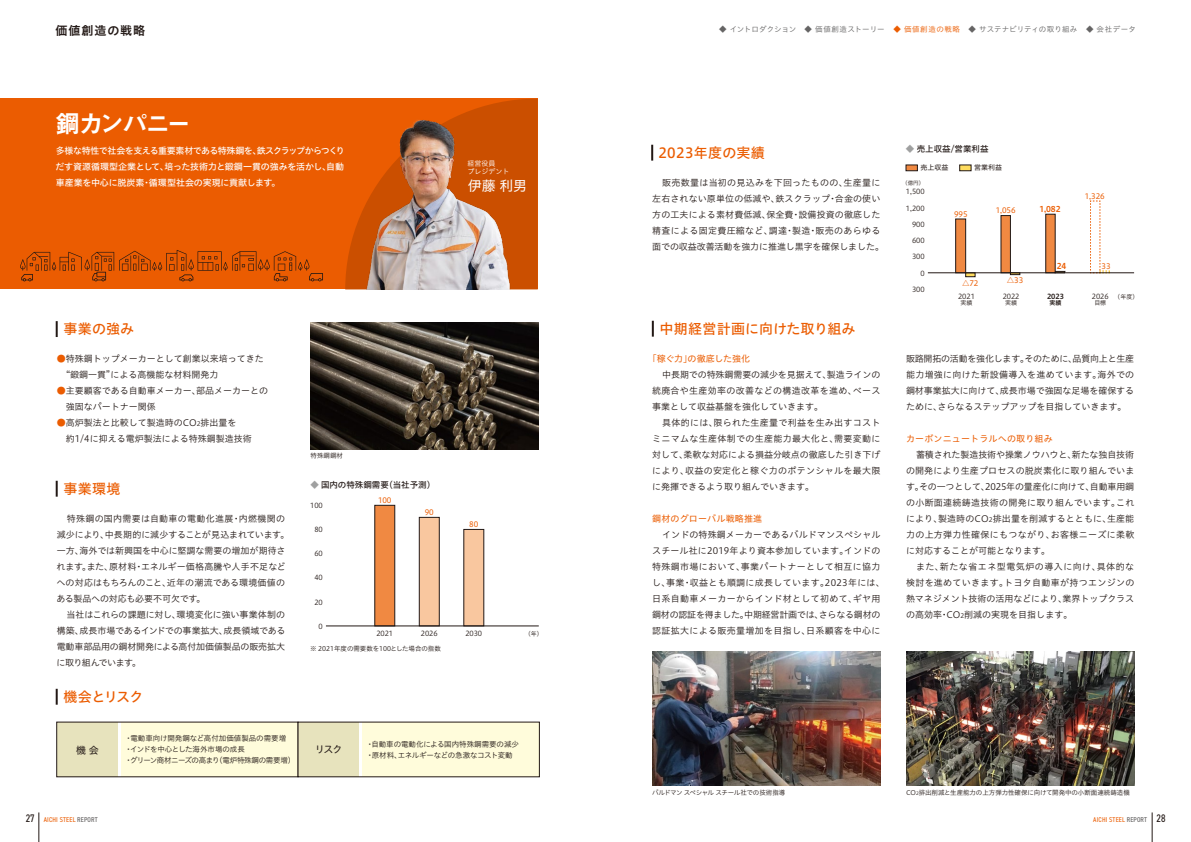
<style>
.page{position:relative;width:1191px;height:842px;background:#fff}
.page>*{position:absolute;margin:0;border:0;box-sizing:border-box;transform-origin:0 0}
.t1{font:24.8px "Midashi Go Pro MB31";letter-spacing:-.085em;color:#fff}
.t2{font:14px "Hiragino UD Sans Std N W5";letter-spacing:.01em;color:#eb5c01}
.t3{font:14px "Hiragino UD Sans Std N W4";color:#fff}
.t4{font:12px "Hiragino UD Sans Std N W6";letter-spacing:.08em;color:#221815}
.t5{font:10px "Hiragino UD Sans Std N W4";color:#221815}
.t6{font:9px/16px "Hiragino UD Sans Std N W3";color:#221815;text-align:justify}
.t7{font:9px/16px "Hiragino UD Sans Std N W3";letter-spacing:.035em;color:#221815}
.t8{font:9px/16px "Hiragino UD Sans Std N W5";letter-spacing:-.015em;color:#fff;text-align:justify}
.t9{font:9px "Hiragino UD Sans Std N W4";letter-spacing:.02em;color:#eb5c01}
.t10{font:9px "Hiragino UD Sans Std N W4";letter-spacing:-.02em;color:#eb5c01}
.t11{font:8.5px "Hiragino UD Sans Std N W5";color:#221815}
.t12{font:8px "Hiragino UD Sans Std N W6";color:#eb5c01}
.t13{font:7.5px/11px "Hiragino UD Sans Std N W3";letter-spacing:-.02em;color:#221815}
.t14{font:7.5px "Hiragino UD Sans Std N W3";letter-spacing:.015em;color:#656464}
.t15{font:7.5px "Hiragino UD Sans Std N W4";letter-spacing:-.01em;color:#eb5c01}
.t16{font:7px "Hiragino UD Sans Std N W3";letter-spacing:-.005em;color:#221815}
.t17{font:condensed 7px "DIN2014";letter-spacing:.025em;color:#eb5c01}
.t18{font:7px/8px "Hiragino UD Sans Std N W3";color:#fff}
.t19{font:7px "Hiragino UD Sans Std N W4";color:#221815}
.t20{font:7px "Hiragino UD Sans Std N W6";color:#221815}
.t21{font:6.5px "Hiragino UD Sans Std N W3";letter-spacing:-.015em;color:#221815}
.t22{font:6.5px "Hiragino UD Sans Std N W3";letter-spacing:-.04em;color:#221815}
.t23{font:6px "Hiragino UD Sans Std N W3";letter-spacing:-.01em;color:#221815}
.t24{font:6px "Hiragino UD Sans Std N W6";color:#221815}
.t25{font:5.5px "Hiragino UD Sans Std N W3";color:#221815}
.s1{color:#eb5c01}
.s2{font-size:6.3px}
.s3{color:#9fa0a0}
.s4{font-size:4.6px}
.s5{font-size:11px;color:#221815}
.s6{color:#595757}
</style>
<div class="page">
<svg style="left:1090px;top:200px;width:20px;height:72px"></svg>
<div style="left:0;top:99px;width:538px;height:190px;background:#eb5c01"></div>
<svg style="left:345px;top:99px;width:193px;height:190px"></svg>
<div style="left:57px;top:722px;width:62px;height:55px;background:#e7e3bd"></div>
<div style="left:119px;top:722px;width:179px;height:55px;background:#fffcdb"></div>
<hr style="left:118px;top:722px;width:3px;height:55px;background:#fff">
<div style="left:298px;top:722px;width:63px;height:55px;background:#e7e3bd"></div>
<div style="left:361px;top:722px;width:178px;height:55px;background:#fffcdb"></div>
<hr style="left:359px;top:722px;width:3px;height:55px;background:#fff">
<svg style="left:56px;top:321px;width:2px;height:16px"></svg>
<svg style="left:651px;top:145px;width:2px;height:16px"></svg>
<svg style="left:56px;top:481px;width:2px;height:16px"></svg>
<svg style="left:56px;top:689px;width:2px;height:16px"></svg>
<img style="left:355px;top:108px;width:164px;height:181px">
<div style="left:374px;top:505px;width:21px;height:121px;background:#f08942;border:1px solid #221815"></div>
<div style="left:419px;top:517px;width:20px;height:109px;background:#f9c79f;border:1px solid #221815"></div>
<div style="left:463px;top:529px;width:21px;height:97px;background:#f9c79f"></div>
<hr style="left:326px;top:625px;width:213px;height:1px;background:#221815">
<svg style="left:652px;top:321px;width:2px;height:16px"></svg>
<img style="left:310px;top:322px;width:229px;height:127px">
<img style="left:652px;top:651px;width:228px;height:134px">
<svg style="left:905px;top:165px;width:12px;height:6px"></svg>
<svg style="left:959px;top:165px;width:12px;height:6px"></svg>
<div style="left:955px;top:219px;width:11px;height:54px;background:#f08942;border:1px solid #221815"></div>
<svg style="left:965px;top:273px;width:10px;height:4px"></svg>
<div style="left:1000px;top:215px;width:10px;height:58px;background:#f08942"></div>
<svg style="left:1010px;top:273px;width:10px;height:2px"></svg>
<div style="left:1045px;top:214px;width:10px;height:59px;background:#f08942;border:1px solid #221815"></div>
<hr style="left:928px;top:272px;width:206px;height:1px;background:#221815">
<img style="left:906px;top:651px;width:228px;height:134px">
<svg style="left:20px;top:250px;width:303px;height:31px"></svg>
<hr style="left:39px;top:812px;width:1px;height:30px;background:#221815">
<hr style="left:1152px;top:812px;width:1px;height:30px;background:#221815">
<h3 class="t4" style="left:55px;top:21px;width:91px">価値創造の戦略</h3>
<p class="t14" style="left:719px;top:23px;width:418px">◆ イントロダクション ◆ 価値創造ストーリー <span class="s1">◆ 価値創造の戦略</span>　◆ サステナビリティの取り組み ◆ 会社データ</p>
<h1 class="t1" style="left:55px;top:104px;width:137px">鋼カンパニー</h1>
<p class="t8" style="left:56px;top:142px;width:291px">多様な特性で社会を支える重要素材である特殊鋼を、鉄スクラップからつくりだす資源循環型企業として、培った技術力と鍛鋼一貫の強みを活かし、自動車産業を中心に脱炭素・循環型社会の実現に貢献します。</p>
<h2 class="t2" style="left:64px;top:318px;width:72px">事業の強み</h2>
<p class="t6" style="left:66px;top:350px;width:200px;text-indent:-9px"><span class="s1">●</span>特殊鋼トップメーカーとして創業以来培ってきた“鍛鋼一貫”による高機能な材料開発力</p>
<p class="t6" style="left:66px;top:382px;width:204px;text-indent:-9px"><span class="s1">●</span>主要顧客である自動車メーカー、部品メーカーとの強固なパートナー関係</p>
<p class="t6" style="left:66px;top:414px;width:188px;text-indent:-9px"><span class="s1">●</span>高炉製法と比較して製造時のCO<span class="s2">2</span>排出量を約1/4に抑える電炉製法による特殊鋼製造技術</p>
<p class="t21" style="left:310px;top:451px;width:34px">特殊鋼鋼材</p>
<p class="t18" style="left:467px;top:159px;width:43px">経営役員<br>プレジデント</p>
<h2 class="t3" style="left:467px;top:175px;width:61px">伊藤 利男</h2>
<h2 class="t2" style="left:64px;top:478px;width:59px">事業環境</h2>
<p class="t6" style="left:56px;top:510px;width:234px;text-align:left;text-indent:10px">特殊鋼の国内需要は自動車の電動化進展・内燃機関の減少により、中長期的に減少することが見込まれています。一方、海外では新興国を中心に堅調な需要の増加が期待されます。また、原材料・エネルギー価格高騰や人手不足などへの対応はもちろんのこと、近年の潮流である環境価値のある製品への対応も必要不可欠です。</p>
<p class="t6" style="left:57px;top:606px;width:230px;text-indent:10px">当社はこれらの課題に対し、環境変化に強い事業体制の構築、成長市場であるインドでの事業拡大、成長領域である電動車部品用の鋼材開発による高付加価値製品の販売拡大に取り組んでいます。</p>
<h2 class="t2" style="left:64px;top:686px;width:81px">機会とリスク</h2>
<p class="t11" style="left:310px;top:479px;width:126px"><span class="s3">◆</span> 国内の特殊鋼需要（当社予測）</p>
<p class="t16" style="left:310px;top:500px;width:14px">100</p>
<p class="t16" style="left:314px;top:524px;width:10px">80</p>
<p class="t16" style="left:314px;top:548px;width:10px">60</p>
<p class="t16" style="left:314px;top:572px;width:10px">40</p>
<p class="t16" style="left:314px;top:597px;width:10px">20</p>
<p class="t16" style="left:319px;top:621px;width:6px">0</p>
<p class="t15" style="left:378px;top:494px;width:15px">100</p>
<p class="t15" style="left:425px;top:506px;width:11px">90</p>
<p class="t15" style="left:469px;top:519px;width:11px">80</p>
<p class="t16" style="left:376px;top:628px;width:18px">2021</p>
<p class="t16" style="left:421px;top:628px;width:18px">2026</p>
<p class="t16" style="left:465px;top:628px;width:18px">2030</p>
<p class="t23" style="left:524px;top:629px;width:19px">（年）</p>
<p class="t21" style="left:310px;top:643px;width:132px">※ 2021年度の需要数を100とした場合の指数</p>
<p class="t13" style="left:125px;top:732px;width:172px">・電動車向け開発鋼など高付加価値製品の需要増・インドを中心とした海外市場の成長<br>・グリーン商材ニーズの高まり（電炉特殊鋼の需要増）</p>
<p class="t13" style="left:366px;top:738px;width:154px">・自動車の電動化による国内特殊鋼需要の減少</p>
<p class="t5" style="left:76px;top:742px;width:24px">機 会</p>
<p class="t5" style="left:315px;top:742px;width:29px">リスク</p>
<p class="t13" style="left:366px;top:749px;width:148px">・原材料、エネルギーなどの急激なコスト変動</p>
<h2 class="t2" style="left:658px;top:142px;width:108px">2023年度の実績</h2>
<p class="t6" style="left:652px;top:174px;width:233px;text-align:left;text-indent:10px">販売数量は当初の見込みを下回ったものの、生産量に左右されない原単位の低減や、鉄スクラップ・合金の使い方の工夫による素材費低減、保全費・設備投資の徹底した精査による固定費圧縮など、調達・製造・販売のあらゆる面での収益改善活動を強力に推進し黒字を確保しました。</p>
<h2 class="t2" style="left:659px;top:318px;width:197px">中期経営計画に向けた取り組み</h2>
<p class="t10" style="left:647px;top:352px;width:104px">「稼ぐ力」の徹底した強化</p>
<p class="t6" style="left:652px;top:366px;width:230px;text-indent:10px">中長期での特殊鋼需要の減少を見据えて、製造ラインの統廃合や生産効率の改善などの構造改革を進め、ベース事業として収益基盤を強化していきます。</p>
<p class="t6" style="left:652px;top:414px;width:230px;text-indent:10px">具体的には、限られた生産量で利益を生み出すコストミニマムな生産体制での生産能力最大化と、需要変動に対して、柔軟な対応による損益分岐点の徹底した引き下げにより、収益の安定化と稼ぐ力のポテンシャルを最大限に発揮できるよう取り組んでいきます。</p>
<p class="t9" style="left:652px;top:512px;width:111px">鋼材のグローバル戦略推進</p>
<p class="t7" style="left:652px;top:526px;width:234px;text-indent:10px">インドの特殊鋼メーカーであるバルドマンスペシャルスチール社に2019年より資本参加しています。インドの特殊鋼市場において、事業パートナーとして相互に協力し、事業・収益とも順調に成長しています。2023年には、日系自動車メーカーからインド材として初めて、ギヤ用鋼材の認証を得ました。中期経営計画では、さらなる鋼材の認証拡大による販売量増加を目指し、日系顧客を中心に</p>
<p class="t11" style="left:906px;top:143px;width:84px"><span class="s3">◆</span> 売上収益/営業利益</p>
<p class="t19" style="left:920px;top:162px;width:29px">売上収益</p>
<p class="t19" style="left:974px;top:162px;width:29px">営業利益</p>
<p class="t25" style="left:902px;top:178px;width:23px">（億円）</p>
<p class="t16" style="left:906px;top:186px;width:20px">1,500</p>
<p class="t16" style="left:906px;top:203px;width:20px">1,200</p>
<p class="t16" style="left:912px;top:219px;width:14px">900</p>
<p class="t16" style="left:912px;top:235px;width:14px">600</p>
<p class="t16" style="left:912px;top:251px;width:14px">300</p>
<p class="t16" style="left:920px;top:268px;width:6px">0</p>
<p class="t16" style="left:912px;top:284px;width:14px">300</p>
<p class="t15" style="left:954px;top:208px;width:15px">995</p>
<p class="t15" style="left:995px;top:205px;width:21px">1,056</p>
<p class="t12" style="left:1039px;top:203px;width:23px">1,082</p>
<p class="t15" style="left:962px;top:277px;width:18px">△72</p>
<p class="t15" style="left:1007px;top:274px;width:18px">△33</p>
<p class="t12" style="left:1056px;top:260px;width:11px">24</p>
<p class="t15" style="left:1084px;top:190px;width:21px">1,326</p>
<p class="t15" style="left:1101px;top:260px;width:11px">33</p>
<p class="t16" style="left:958px;top:291px;width:18px">2021</p>
<p class="t23" style="left:960px;top:298px;width:13px">実績</p>
<p class="t16" style="left:1091px;top:291px;width:18px">2026</p>
<p class="t23" style="left:1094px;top:298px;width:13px">目標</p>
<p class="t16" style="left:1002px;top:291px;width:18px">2022</p>
<p class="t23" style="left:1114px;top:292px;width:25px">（年度）</p>
<p class="t23" style="left:1005px;top:298px;width:13px">実績</p>
<p class="t20" style="left:1047px;top:291px;width:18px">2023</p>
<p class="t24" style="left:1049px;top:298px;width:13px">実績</p>
<p class="t6" style="left:906px;top:350px;width:230px">販路開拓の活動を強化します。そのために、品質向上と生産能力増強に向けた新設備導入を進めています。海外での鋼材事業拡大に向けて、成長市場で強固な足場を確保するために、さらなるステップアップを目指していきます。</p>
<p class="t9" style="left:906px;top:432px;width:148px">カーボンニュートラルへの取り組み</p>
<p class="t6" style="left:906px;top:446px;width:230px;text-indent:10px">蓄積された製造技術や操業ノウハウと、新たな独自技術の開発により生産プロセスの脱炭素化に取り組んでいます。その一つとして、2025年の量産化に向けて、自動車用鋼の小断面連続鋳造技術の開発に取り組んでいます。これにより、製造時のCO<span class="s2">2</span>排出量を削減するとともに、生産能力の上方弾力性確保にもつながり、お客様ニーズに柔軟に対応することが可能となります。</p>
<p class="t6" style="left:906px;top:558px;width:230px;text-indent:10px">また、新たな省エネ型電気炉の導入に向け、具体的な検討を進めていきます。トヨタ自動車が持つエンジンの熱マネジメント技術の活用などにより、業界トップクラスの高効率・CO<span class="s2">2</span>削減の実現を目指します。</p>
<p class="t22" style="left:652px;top:787px;width:135px">バルドマン スペシャル スチール社での技術指導</p>
<p class="t21" style="left:906px;top:787px;width:225px">CO<span class="s4">2</span>排出削減と生産能力の上方弾力性確保に向けて開発中の小断面連続鋳造機</p>
<p class="t17" style="left:26px;top:815px;width:73px"><span class="s5">27</span> AICHI STEEL <span class="s6">REPORT</span></p>
<p class="t17" style="left:1093px;top:815px;width:74px">AICHI STEEL <span class="s6">REPORT</span> <span class="s5">28</span></p>
</div>
